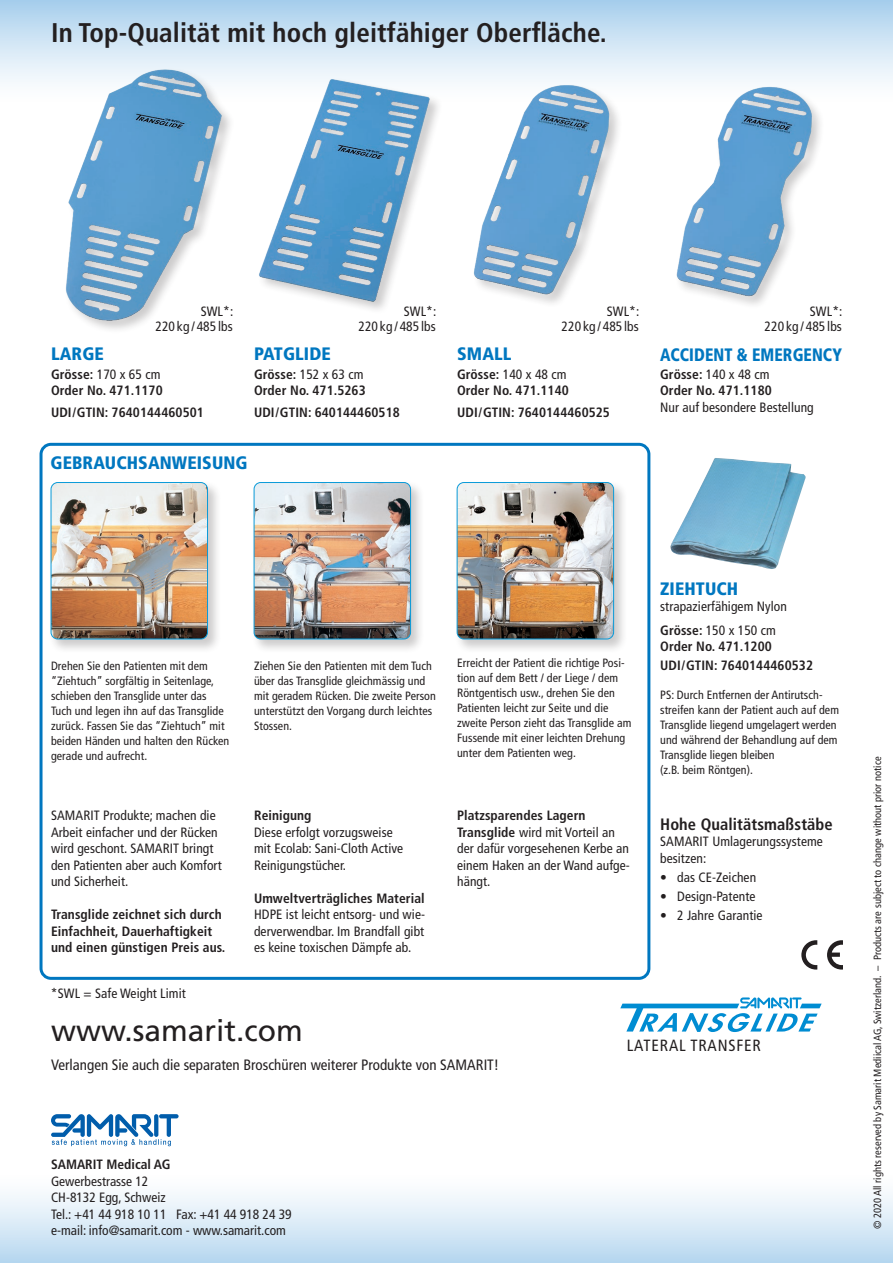
<style>
.page{position:relative;width:893px;height:1263px;background:#fff}
.page>*{position:absolute;margin:0;border:0;box-sizing:border-box;transform-origin:0 0}
.t1{font:30px "Frutiger LT Com";color:#231f20}
.t2{font:700 condensed 27px "Frutiger LT Com";letter-spacing:.005em;color:#231f20}
.t3{font:900 condensed 18px "Frutiger LT Com";letter-spacing:.005em;color:#0077c0}
.t4{font:900 condensed 18px "Frutiger LT Com";letter-spacing:.005em;color:#0077c0;scale:.9 1}
.t5{font:700 condensed 16.5px "Frutiger LT Com";letter-spacing:.005em;color:#231f20}
.t6{font:condensed 16.2px "Frutiger LT Com";letter-spacing:.05em;color:#231f20}
.t7{font:condensed 15px "Frutiger LT Com";color:#231f20}
.t8{font:condensed 13.5px/16.5px "Frutiger LT Com";letter-spacing:.005em;color:#231f20}
.t9{font:700 condensed 13.5px/16.5px "Frutiger LT Com";letter-spacing:.005em;color:#231f20}
.t10{font:condensed 12px/15px "Frutiger LT Com";letter-spacing:.005em;color:#231f20}
.t11{font:condensed 10.5px "Frutiger LT Com";color:#231f20}
.s1{font-weight:400}
.s2{font-weight:700}
</style>
<div class="page">
<div style="left:0;top:1137px;width:893px;height:126px;background:linear-gradient(to bottom,#fff,#c1ddf2)"></div>
<div style="left:0;top:0;width:893px;height:138px;background:linear-gradient(to bottom,#b2d4ee,#fff)"></div>
<svg style="left:801px;top:940px;width:16px;height:29px"></svg>
<svg style="left:827px;top:940px;width:16px;height:29px"></svg>
<img style="left:670px;top:458px;width:136px;height:111px">
<div style="left:64px;top:67px;width:171px;height:267px;background:#fff"></div>
<img style="left:51px;top:65px;width:181px;height:261px">
<img style="left:671px;top:81px;width:153px;height:224px">
<div style="left:257px;top:77px;width:186px;height:237px;background:#fff"></div>
<img style="left:254px;top:74px;width:181px;height:234px">
<img style="left:468px;top:79px;width:154px;height:224px">
<svg style="left:620px;top:997px;width:202px;height:35px"></svg>
<div style="left:251px;top:480px;width:174px;height:173px;background:#231f20;opacity:.23"></div>
<img style="left:254px;top:482px;width:157px;height:157px">
<div style="left:254px;top:482px;width:157px;height:157px;border:1px solid #0a9bd9;border-radius:7px"></div>
<div style="left:48px;top:480px;width:174px;height:174px;background:#231f20;opacity:.23"></div>
<img style="left:51px;top:482px;width:156px;height:157px">
<div style="left:51px;top:482px;width:157px;height:157px;border:1px solid #0a9bd9;border-radius:7px"></div>
<div style="left:454px;top:480px;width:174px;height:174px;background:#231f20;opacity:.23"></div>
<img style="left:457px;top:482px;width:157px;height:157px">
<div style="left:457px;top:482px;width:157px;height:157px;border:1px solid #0a9bd9;border-radius:7px"></div>
<div style="left:40px;top:443px;width:610px;height:537px;border:3px solid #0077c0;border-radius:10px"></div>
<svg style="left:51px;top:1114px;width:128px;height:32px"></svg>
<h2 class="t2" style="left:51px;top:16px;width:557px">In Top-Qualität mit hoch gleitfähiger Oberfläche.</h2>
<p class="t8" style="left:155px;top:304px;width:79px;line-height:15px;text-align:right">SWL*:<br>220 kg / 485 lbs</p>
<p class="t8" style="left:358px;top:304px;width:79px;line-height:15px;text-align:right">SWL*:<br>220 kg / 485 lbs</p>
<p class="t8" style="left:562px;top:304px;width:79px;line-height:15px;text-align:right">SWL*:<br>220 kg / 485 lbs</p>
<p class="t8" style="left:765px;top:304px;width:79px;line-height:15px;text-align:right">SWL*:<br>220 kg / 485 lbs</p>
<h3 class="t3" style="left:51px;top:343px;width:54px">LARGE</h3>
<h3 class="t3" style="left:254px;top:343px;width:78px">PATGLIDE</h3>
<h3 class="t3" style="left:457px;top:343px;width:56px">SMALL</h3>
<h3 class="t4" style="left:660px;top:344px;width:203px">ACCIDENT &amp; EMERGENCY</h3>
<p class="t9" style="left:51px;top:366px;width:113px">Grösse: <span class="s1">170 x 65 cm<br></span>Order No. 471.1170</p>
<p class="t9" style="left:254px;top:366px;width:113px">Grösse: <span class="s1">152 x 63 cm<br></span>Order No. 471.5263</p>
<p class="t9" style="left:457px;top:366px;width:113px">Grösse: <span class="s1">140 x 48 cm<br></span>Order No. 471.1140</p>
<p class="t9" style="left:660px;top:366px;width:113px">Grösse: <span class="s1">140 x 48 cm<br></span>Order No. 471.1180</p>
<p class="t8" style="left:660px;top:399px;width:155px">Nur auf besondere Bestellung</p>
<p class="t9" style="left:51px;top:404px;width:154px">UDI/GTIN: 7640144460501</p>
<p class="t9" style="left:254px;top:404px;width:147px">UDI/GTIN: 640144460518</p>
<p class="t9" style="left:457px;top:404px;width:154px">UDI/GTIN: 7640144460525</p>
<h3 class="t3" style="left:51px;top:451px;width:198px">GEBRAUCHSANWEISUNG</h3>
<h3 class="t3" style="left:660px;top:577px;width:80px">ZIEHTUCH</h3>
<p class="t8" style="left:660px;top:598px;width:128px">strapazierfähigem Nylon</p>
<p class="t10" style="left:51px;top:658px;width:180px">Drehen Sie den Patienten mit dem “Ziehtuch” sorgfältig in Seitenlage, schieben den Transglide unter das Tuch und legen ihn auf das Transglide zurück. Fassen Sie das “Ziehtuch” mit beiden Händen und halten den Rücken gerade und aufrecht.</p>
<p class="t10" style="left:254px;top:658px;width:183px">Ziehen Sie den Patienten mit dem Tuch über das Transglide gleichmässig und mit geradem Rücken. Die zweite Person unterstützt den Vorgang durch leichtes<br>Stossen.</p>
<p class="t10" style="left:457px;top:655px;width:176px">Erreicht der Patient die richtige Posi&shy;tion auf dem Bett / der Liege / dem Röntgentisch usw., drehen Sie den Patienten leicht zur Seite und die zweite Person zieht das Transglide am Fussende mit einer leichten Drehung unter dem Patienten weg.</p>
<p class="t8" style="left:51px;top:807px;width:172px">SAMARIT Produkte; machen die<br>Arbeit einfacher und der Rücken wird geschont. SAMARIT bringt den Patienten aber auch Komfort und Sicherheit.</p>
<p class="t9" style="left:51px;top:906px;width:176px">Transglide zeichnet sich durch<br>Einfachheit, Dauerhaftigkeit und einen günstigen Preis aus.</p>
<p class="t8" style="left:51px;top:985px;width:136px">*SWL = Safe Weight Limit</p>
<p class="t9" style="left:254px;top:807px;width:59px">Reinigung</p>
<p class="t8" style="left:254px;top:824px;width:151px">Diese erfolgt vorzugsweise mit Ecolab: Sani-Cloth Active<br>Reinigungstücher.</p>
<p class="t9" style="left:254px;top:890px;width:172px">Umweltverträgliches Material</p>
<p class="t8" style="left:254px;top:906px;width:172px;text-align:justify">HDPE ist leicht entsorg- und wie&shy;derverwendbar. Im Brandfall gibt es keine toxischen Dämpfe ab.</p>
<p class="t8" style="left:457px;top:807px;width:174px"><span class="s2">Platzsparendes Lagern<br>Transglide</span> wird mit Vorteil an der dafür vorgesehenen Kerbe an einem Haken an der Wand aufge&shy;hängt.</p>
<p class="t9" style="left:660px;top:622px;width:117px">Grösse: <span class="s1">150 x 150 cm<br></span>Order No. 471.1200</p>
<p class="t9" style="left:660px;top:657px;width:154px">UDI/GTIN: 7640144460532</p>
<p class="t10" style="left:660px;top:687px;width:180px">PS: Durch Entfernen der Antirutsch&shy;streifen kann der Patient auch auf dem<br>Transglide liegend umgelagert werden und während der Behandlung auf dem<br>Transglide liegen bleiben<br>(z.B. beim Röntgen).</p>
<h3 class="t5" style="left:660px;top:814px;width:174px">Hohe Qualitätsmaßstäbe</h3>
<p class="t8" style="left:660px;top:834px;width:164px">SAMARIT Umlagerungssysteme besitzen:</p>
<p class="t8" style="left:660px;top:869px;width:98px">• das CE-Zeichen</p>
<p class="t8" style="left:660px;top:888px;width:97px">• Design-Patente</p>
<p class="t8" style="left:660px;top:907px;width:104px">• 2 Jahre Garantie</p>
<h1 class="t1" style="left:51px;top:1013px;width:253px">www.samarit.com</h1>
<p class="t7" style="left:51px;top:1056px;width:450px">Verlangen Sie auch die separaten Broschüren weiterer Produkte von SAMARIT!</p>
<p class="t9" style="left:51px;top:1156px;width:121px">SAMARIT Medical AG</p>
<p class="t8" style="left:51px;top:1173px;width:242px">Gewerbestrasse 12<br>CH-8132 Egg, Schweiz<br>Tel.: +41 44 918 10 11 Fax: +41 44 918 24 39 e-mail: info@samarit.com - www.samarit.com</p>
<h3 class="t6" style="left:627px;top:1036px;width:136px">LATERAL TRANSFER</h3>
<p class="t11" style="left:871px;top:1229px;width:474px;rotate:-90deg">© 2020 All rights reserved by Samarit Mediical AG, Switzerland. – Products are subject to change without prior notice</p>
</div>
